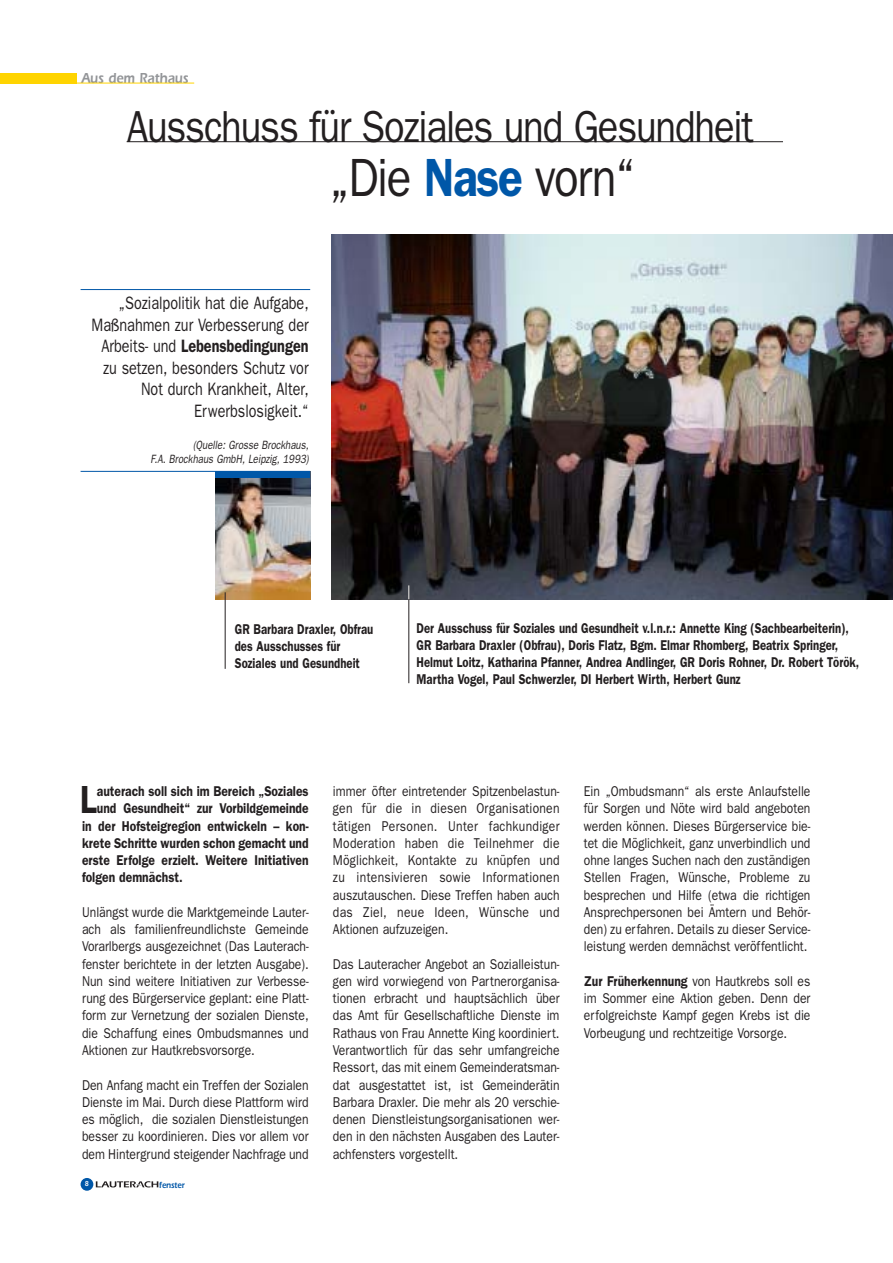
<style>
.page{position:relative;width:893px;height:1263px;background:#fff}
.page>*{position:absolute;margin:0;border:0;box-sizing:border-box;transform-origin:0 0}
.t1{font:54px "Franklin Gothic";letter-spacing:-.03em;color:#231f20;scale:.85 1}
.t2{font:45px "Franklin Gothic";letter-spacing:-.03em;color:#231f20;scale:.85 1}
.t3{font:600 39.3px "Franklin Gothic";color:#231f20;scale:.85 1}
.t4{font:18px/21.6px "Franklin Gothic";color:#231f20;text-align:right;scale:.8 1}
.t5{font:600 15px "Itc Eras";color:#939598;scale:.85 1}
.t6{font:14.25px/17.2px "Franklin Gothic";color:#231f20;text-align:justify;scale:.85 1}
.t7{font:600 14.25px/17.1px "Franklin Gothic";color:#231f20;scale:.8 1}
.t8{font:600 14.25px "Franklin Gothic";color:#231f20;scale:.85 1}
.t9{font:italic 12px/14.4px "Franklin Gothic";color:#231f20;text-align:right;scale:.8 1}
.t10{font:600 9px "Itc Eras";color:#0057a8;scale:.85 1}
.t11{font:600 7.5px "Itc Eras";color:#fff;scale:.85 1}
.s1{font-weight:600;color:#0057a8}
.s2{font-weight:600}
</style>
<div class="page">
<hr style="left:81px;top:289px;width:229px;height:1px;background:#0057a8">
<hr style="left:81px;top:471px;width:229px;height:1px;background:#0057a8">
<img style="left:216px;top:478px;width:94px;height:122px">
<img style="left:331px;top:235px;width:562px;height:365px">
<hr style="left:127px;top:141px;width:656px;height:1px;background:#231f20">
<div style="left:0;top:73px;width:76px;height:10px;background:#ffd400"></div>
<hr style="left:75px;top:83px;width:119px;height:1px;background:#ffd400">
<div style="left:81px;top:1178px;width:12px;height:13px;background:#0057a8;border-radius:50%"></div>
<svg style="left:96px;top:1181px;width:62px;height:6px"></svg>
<hr style="left:409px;top:585px;width:1px;height:98px;background:#231f20">
<svg style="left:409px;top:585px;width:1px;height:14px"></svg>
<div style="left:216px;top:472px;width:94px;height:6px;background:#0057a8"></div>
<hr style="left:225px;top:592px;width:1px;height:77px;background:#231f20">
<p class="t5" style="left:81px;top:73px;width:128px">Aus dem Rathaus</p>
<h2 class="t2" style="left:127px;top:111px;width:739px">Ausschuss für Soziales und Gesundheit</h2>
<h1 class="t1" style="left:329px;top:159px;width:363px">„Die <span class="s1">Nase</span> vorn“</h1>
<p class="t4" style="left:92px;top:294px;width:273px">„Sozialpolitik hat die Aufgabe,<br>Maßnahmen zur Verbesserung der<br>Arbeits- und <span class="s2">Lebensbedingungen </span>zu setzen, besonders Schutz vor<br>Not durch Krankheit, Alter,<br>Erwerbslosigkeit.“</p>
<p class="t9" style="left:150px;top:439px;width:201px">(Quelle: Grosse Brockhaus,<br>F.A. Brockhaus GmbH, Leipzig, 1993)</p>
<p class="t7" style="left:235px;top:622px;width:175px">GR Barbara Draxler, Obfrau des Ausschusses für<br>Soziales und Gesundheit</p>
<p class="t7" style="left:417px;top:621px;width:555px">Der Ausschuss für Soziales und Gesundheit v.l.n.r.: Annette King (Sachbearbeiterin), GR Barbara Draxler (Obfrau), Doris Flatz, Bgm. Elmar Rhomberg, Beatrix Springer, Helmut Loitz, Katharina Pfanner, Andrea Andlinger, GR Doris Rohner, Dr. Robert Török, Martha Vogel, Paul Schwerzler, DI Herbert Wirth, Herbert Gunz</p>
<h3 class="t3" style="left:80px;top:786px;width:21px">L</h3>
<p class="t8" style="left:97px;top:786px;width:251px">auterach soll sich im Bereich „Soziales</p>
<p class="t8" style="left:97px;top:804px;width:251px">und Gesundheit“ zur Vorbildgemeinde</p>
<p class="t8" style="left:82px;top:821px;width:268px">in der Hofsteigregion entwickeln – kon-</p>
<p class="t8" style="left:82px;top:838px;width:268px">krete Schritte wurden schon gemacht und</p>
<p class="t8" style="left:82px;top:855px;width:268px">erste Erfolge erzielt. Weitere Initiativen</p>
<p class="t8" style="left:82px;top:873px;width:120px">folgen demnächst.</p>
<p class="t6" style="left:82px;top:905px;width:268px">Unlängst wurde die Marktgemeinde Lauter&shy;ach als familienfreundlichste Gemeinde Vorarlbergs ausgezeichnet (Das Lauterach&shy;fenster berichtete in der letzten Ausgabe).<br>Nun sind weitere Initiativen zur Verbesse&shy;rung des Bürgerservice geplant: eine Platt&shy;form zur Vernetzung der sozialen Dienste, die Schaffung eines Ombudsmannes und Aktionen zur Hautkrebsvorsorge.</p>
<p class="t6" style="left:82px;top:1077px;width:268px">Den Anfang macht ein Treffen der Sozialen Dienste im Mai. Durch diese Plattform wird es möglich, die sozialen Dienstleistungen besser zu koordinieren. Dies vor allem vor dem Hintergrund steigender Nachfrage und</p>
<p class="t11" style="left:85px;top:1181px;width:6px">8</p>
<p class="t10" style="left:159px;top:1181px;width:31px">fenster</p>
<p class="t6" style="left:333px;top:784px;width:268px">immer öfter eintretender Spitzenbelastun&shy;gen für die in diesen Organisationen tätigen Personen. Unter fachkundiger Moderation haben die Teilnehmer die Möglichkeit, Kontakte zu knüpfen und zu intensivieren sowie Informationen auszutauschen. Diese Treffen haben auch das Ziel, neue Ideen, Wünsche und Aktionen aufzuzeigen.</p>
<p class="t6" style="left:333px;top:956px;width:268px">Das Lauteracher Angebot an Sozialleistun&shy;gen wird vorwiegend von Partnerorganisa&shy;tionen erbracht und hauptsächlich über das Amt für Gesellschaftliche Dienste im Rathaus von Frau Annette King koordiniert.<br>Verantwortlich für das sehr umfangreiche Ressort, das mit einem Gemeinderatsman&shy;dat ausgestattet ist, ist Gemeinderätin Barbara Draxler. Die mehr als 20 verschie&shy;denen Dienstleistungsorganisationen wer&shy;den in den nächsten Ausgaben des Lauter&shy;achfensters vorgestellt.</p>
<p class="t6" style="left:584px;top:784px;width:268px">Ein „Ombudsmann“ als erste Anlaufstelle für Sorgen und Nöte wird bald angeboten werden können. Dieses Bürgerservice bie&shy;tet die Möglichkeit, ganz unverbindlich und ohne langes Suchen nach den zuständigen Stellen Fragen, Wünsche, Probleme zu besprechen und Hilfe (etwa die richtigen Ansprechpersonen bei Ämtern und Behör&shy;den) zu erfahren. Details zu dieser Service&shy;leistung werden demnächst veröffentlicht.</p>
<p class="t6" style="left:584px;top:974px;width:268px"><span class="s2">Zur Früherkennung</span> von Hautkrebs soll es im Sommer eine Aktion geben. Denn der erfolgreichste Kampf gegen Krebs ist die Vorbeugung und rechtzeitige Vorsorge.</p>
</div>
